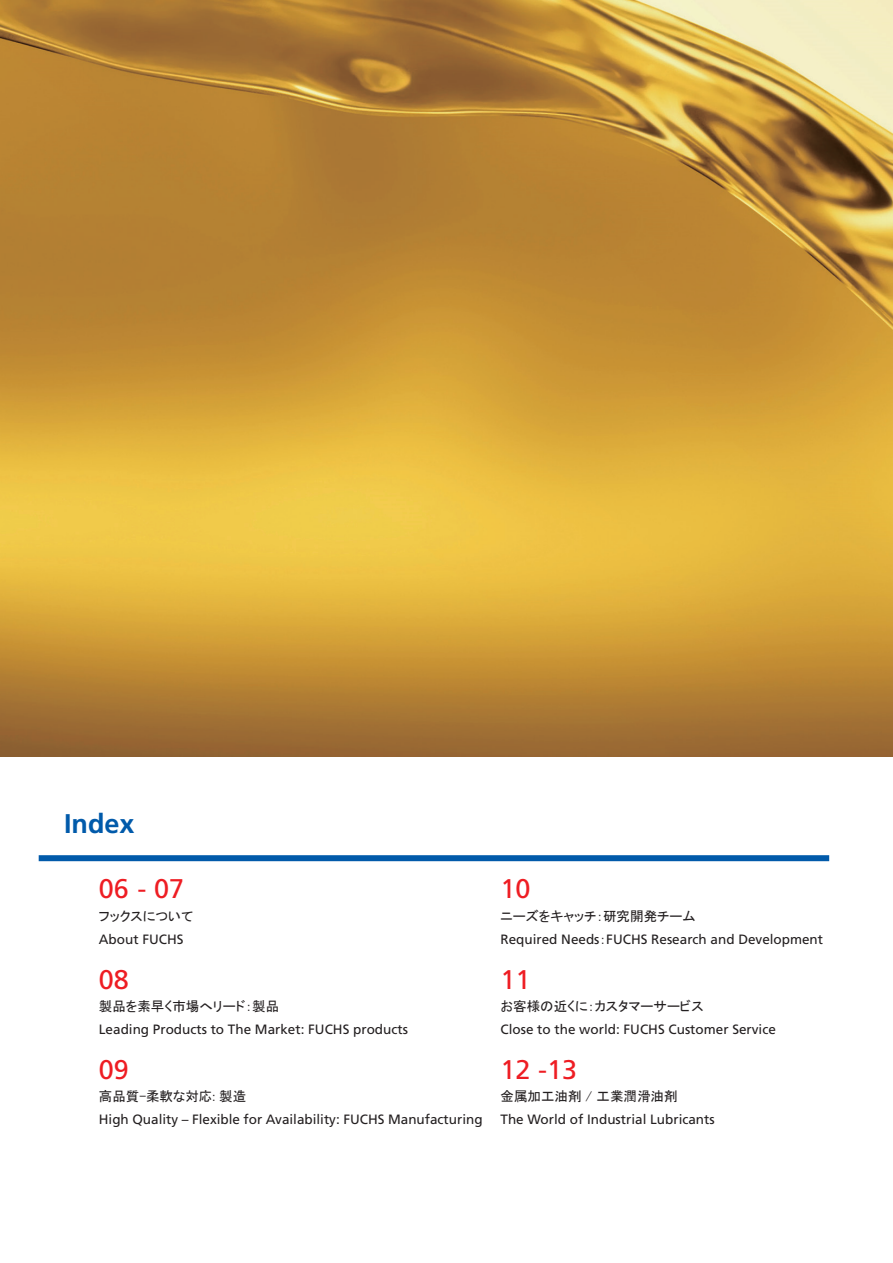
<style>
.page{position:relative;width:893px;height:1263px;background:#fff}
.page>*{position:absolute;margin:0;border:0;box-sizing:border-box;transform-origin:0 0}
.t1{font:27px "Frutiger LT Std";color:#ee1d23}
.t2{font:700 27px "Frutiger LT Std";color:#015aaa}
.t3{font:13.5px "Frutiger LT Std";color:#231f20}
.t4{font:13.5px "MS P Gothic";color:#231f20}
.s1{font-family:"MS P Gothic"}
</style>
<div class="page">
<div style="left:39px;top:855px;width:790px;height:6px;background:#015aaa"></div>
<img style="left:0;top:0;width:893px;height:757px">
<h1 class="t2" style="left:64px;top:808px;width:72px">Index</h1>
<h1 class="t1" style="left:99px;top:873px;width:87px">06 - 07</h1>
<p class="t4" style="left:99px;top:909px;width:96px">フックスについて</p>
<p class="t3" style="left:99px;top:931px;width:86px">About FUCHS</p>
<h1 class="t1" style="left:99px;top:963px;width:32px">08</h1>
<p class="t4" style="left:99px;top:999px;width:182px">製品を素早く市場へリード：製品</p>
<p class="t3" style="left:99px;top:1021px;width:311px">Leading Products to The Market: FUCHS products</p>
<h1 class="t1" style="left:99px;top:1053px;width:32px">09</h1>
<p class="t4" style="left:99px;top:1089px;width:149px">高品質-柔軟な対応: 製造</p>
<p class="t3" style="left:99px;top:1111px;width:385px">High Quality – Flexible for Availability: FUCHS Manufacturing</p>
<h1 class="t1" style="left:500px;top:873px;width:32px">10</h1>
<p class="t4" style="left:500px;top:909px;width:197px">ニーズをキャッチ：研究開発チーム</p>
<p class="t3" style="left:500px;top:931px;width:324px">Required Needs<span class="s1">：</span>FUCHS Research and Development</p>
<h1 class="t1" style="left:500px;top:963px;width:32px">11</h1>
<p class="t4" style="left:500px;top:999px;width:205px">お客様の近くに：カスタマーサービス</p>
<p class="t3" style="left:500px;top:1021px;width:277px">Close to the world: FUCHS Customer Service</p>
<h1 class="t1" style="left:500px;top:1053px;width:78px">12 -13</h1>
<p class="t4" style="left:500px;top:1089px;width:178px">金属加工油剤 / 工業潤滑油剤</p>
<p class="t3" style="left:500px;top:1111px;width:216px">The World of Industrial Lubricants</p>
</div>
